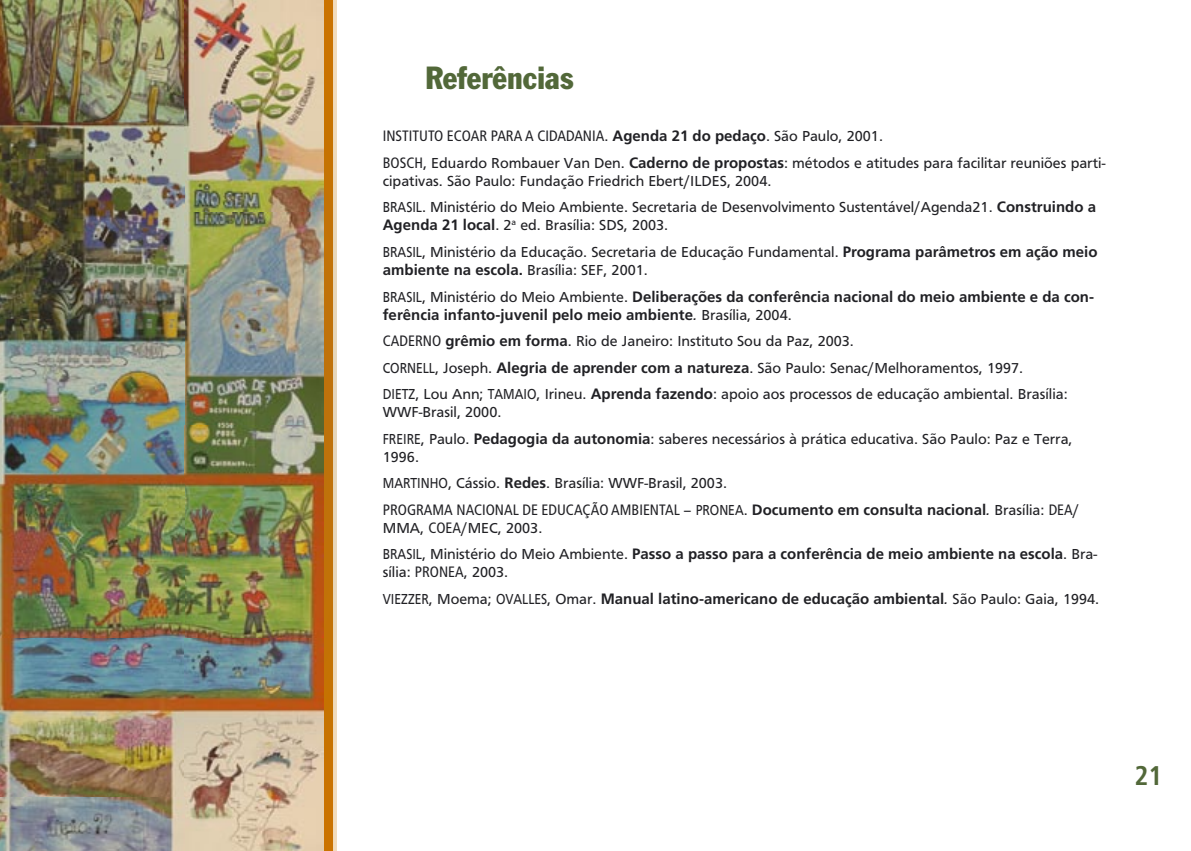
<style>
.page{position:relative;width:1191px;height:851px;background:#fff}
.page>*{position:absolute;margin:0;border:0;box-sizing:border-box;transform-origin:0 0}
.t1{font:condensed 31.5px "Franklin Gothic";color:#526839}
.t2{font:700 condensed 27px "Frutiger";color:#526839}
.t3{font:15px/26.5px "Frutiger";color:#212125}
.t4{font:700 15px/26.5px "Frutiger";color:#212125}
.s1{font-stretch:condensed}
.s2{font-weight:700}
.s3{font-family:"Frutiger Cnd"}
.s4{font-weight:400}
.s5{font-family:"Frutiger Cnd";font-weight:400}
.s6{font-style:italic}
.s7{font-weight:400;font-stretch:condensed}
</style>
<div class="page">
<hr style="left:333px;top:0;width:3px;height:850px;background:#ebd8ba">
<svg style="left:323px;top:0;width:10px;height:850px"></svg>
<img style="left:0;top:0;width:323px;height:850px">
<h1 class="t1" style="left:425px;top:59px;width:150px">Referências</h1>
<p class="t3" style="left:383px;top:123px;width:724px"><span class="s1">INSTITUTO ECOAR PARA A CIDADANIA</span>. <span class="s2">Agenda 21 do pedaço</span>. São Paulo, 2001.<br><span class="s1">BOSCH</span>, Eduardo Rombauer Van Den. <span class="s2">Caderno de propostas</span>: métodos e atitudes para facilitar reuniões parti-</p>
<p class="t3" style="left:383px;top:167px;width:714px">cipativas. São Paulo: Fundação Friedrich Ebert/ILDES, 2004.<br><span class="s3">BRASIL</span>. Ministério do Meio Ambiente. Secretaria de Desenvolvimento Sustentável/Agenda21. <span class="s2">Construindo a</span></p>
<p class="t3" style="left:383px;top:212px;width:716px"><span class="s2">Agenda 21 local</span>. 2<sup>a</sup> ed. Brasília: SDS, 2003.<br><span class="s3">BRASIL</span>, Ministério da Educação. Secretaria de Educação Fundamental. <span class="s2">Programa parâmetros em ação meio</span></p>
<p class="t4" style="left:383px;top:256px;width:713px">ambiente na escola. <span class="s4">Brasília: SEF, 2001.<br></span><span class="s5">BRASIL</span><span class="s4">, Ministério do Meio Ambiente.</span> Deliberações da conferência nacional do meio ambiente e da con-</p>
<p class="t3" style="left:383px;top:301px;width:686px"><span class="s2">ferência infanto-juvenil pelo meio ambiente</span><span class="s6">.</span> Brasília, 2004.<br><span class="s1">CADERNO</span> <span class="s2">grêmio em forma</span>. Rio de Janeiro: Instituto Sou da Paz, 2003.<br><span class="s3">CORNELL</span>, Joseph. <span class="s2">Alegria de aprender com a natureza</span>. São Paulo: Senac/Melhoramentos, 1997.<br><span class="s3">DIETZ</span>, Lou Ann; <span class="s3">TAMAIO</span>, Irineu. <span class="s2">Aprenda fazendo</span>: apoio aos processos de educação ambiental. Brasília:</p>
<p class="t3" style="left:383px;top:398px;width:691px">WWF-Brasil, 2000.<br><span class="s3">FREIRE</span>, Paulo. <span class="s2">Pedagogia da autonomia</span>: saberes necessários à prática educativa. São Paulo: Paz e Terra,</p>
<p class="t3" style="left:383px;top:443px;width:698px">1996.<br><span class="s3">MARTINHO</span>, Cássio. <span class="s2">Redes</span>. Brasília: WWF-Brasil, 2003.<br><span class="s1">PROGRAMA NACIONAL DE EDUCAÇÃO AMBIENTAL</span> – <span class="s3">PRONEA</span>. <span class="s2">Documento em consulta nacional</span><span class="s6">.</span> Brasília: <span class="s1">DEA</span>/</p>
<p class="t4" style="left:383px;top:514px;width:716px"><span class="s4">MMA,</span> <span class="s7">COEA</span><span class="s4">/MEC, 2003.<br></span><span class="s5">BRASIL</span><span class="s4">, Ministério do Meio Ambiente.</span> Passo a passo para a conferência de meio ambiente na escola<span class="s4">. Bra-</span></p>
<p class="t3" style="left:383px;top:558px;width:718px">sília: <span class="s1">PRONEA</span>, 2003.<br><span class="s3">VIEZZER</span>, Moema; <span class="s3">OVALLES</span>, Omar. <span class="s2">Manual latino-americano de educação ambiental</span><span class="s6">.</span> São Paulo: Gaia, 1994.</p>
<h2 class="t2" style="left:1134px;top:760px;width:30px">21</h2>
</div>
